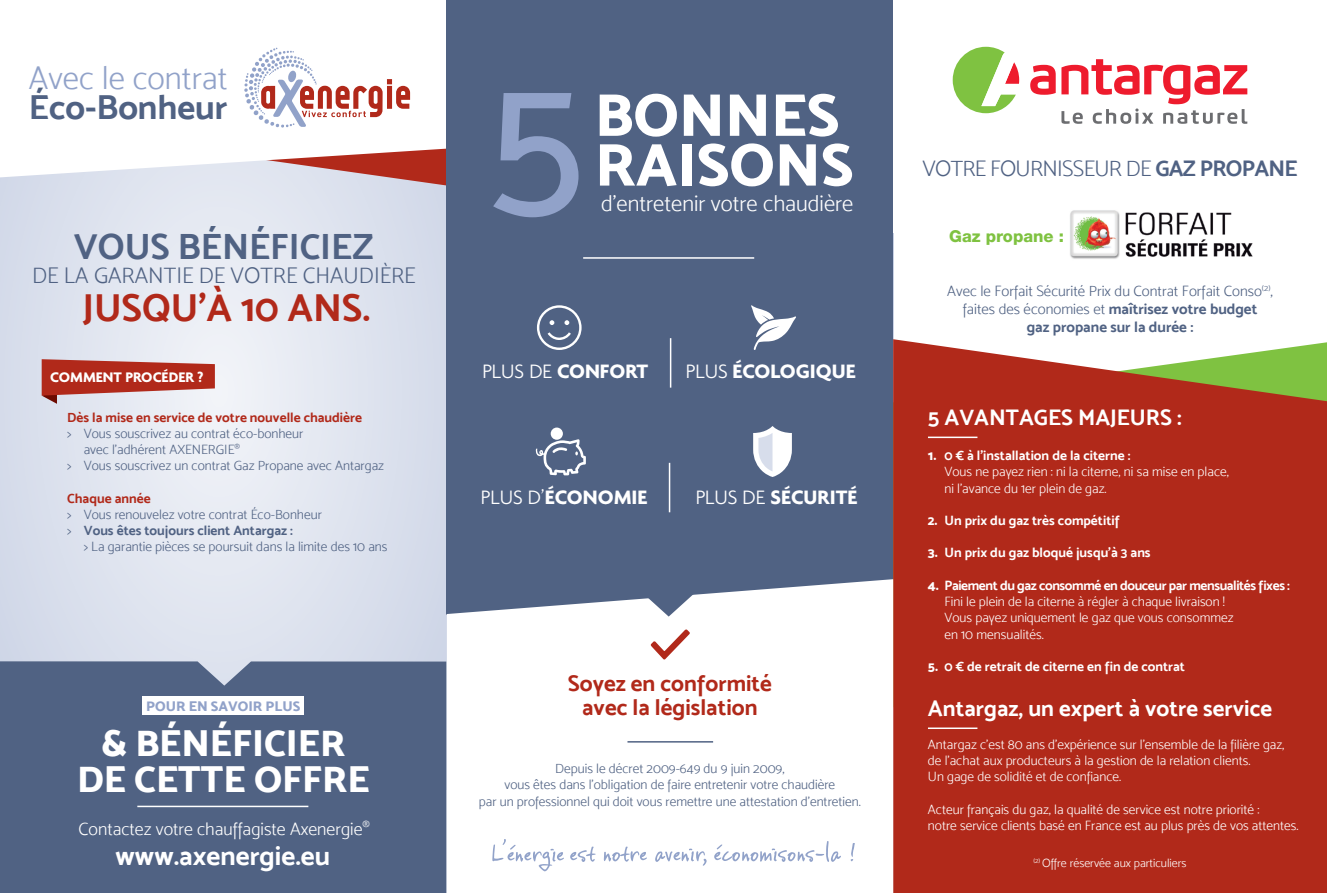
<style>
.page{position:relative;width:1327px;height:893px;background:#fff}
.page>*{position:absolute;margin:0;border:0;box-sizing:border-box;transform-origin:0 0}
.t1{font:193.65px "Mosk Medium 500";color:#91a2c9}
.t2{font:60.6px "Mosk Extra Bold 800";color:#fff}
.t3{font:38.85px "Mosk Bold 700";color:#b1291a}
.t4{font:37.5px/36px "Mosk Extra Bold 800";color:#fff;text-align:center}
.t5{font:36.45px "Mosk Bold 700";color:#506283}
.t6{font:34.65px "Mosk Bold 700";color:#506283}
.t7{font:32.85px "Mosk Light 300";color:#91a2c9}
.t8{font:27px "Mosk Bold 700";color:#fff}
.t9{font:22.65px/24px "Mosk Bold 700";color:#b1291a;text-align:center}
.t10{font:22.65px "Mosk Bold 700";color:#fff}
.t11{font:22.65px "Mosk Light 300";color:#506283}
.t12{font:22.65px "Mosk Light 300";color:#fff}
.t13{font:22.5px "Mosk Light 300";letter-spacing:-.03em;color:#506283}
.t14{font:22.5px "Mosk Bold 700";color:#fff}
.t15{font:700 21px "Agenda";color:#fff}
.t16{font:18px "Mosk Light 300";color:#fff}
.t17{font:800 16.5px "Helvetica Neue LT Std";color:#7fc241}
.t18{font:15px/18px "Mosk Light 300";color:#506283;text-align:center}
.t19{font:15px "Mosk Bold 700";color:#506283}
.t20{font:700 15px "Agenda";color:#fff}
.t21{font:14.1px "Mosk Extra Bold 800";color:#91a2c9}
.t22{font:13.5px/16.2px "Mosk Light 300";color:#fff}
.t23{font:13.5px/16.2px "Mosk Light 300";color:#506283}
.t24{font:13.5px "Mosk Bold 700";color:#fff}
.t25{font:13.5px "Mosk Bold 700";color:#b1291a}
.t26{font:13.5px "Mosk Bold 700";letter-spacing:-.03em;color:#fff}
.t27{font:12px "Mosk Light 300";color:#fff}
.s1{font-weight:300}
.s2{font-family:"Mosk Bold 700"}
.s3{font-family:"Mosk Extra Bold 800"}
</style>
<div class="page">
<svg style="left:0;top:186px;width:446px;height:475px;background:#dfe4ef"></svg>
<svg style="left:0;top:177px;width:446px;height:9px;background:#d9d5e0"></svg>
<svg style="left:10px;top:47px;width:436px;height:130px"></svg>
<div style="left:0;top:661px;width:446px;height:232px;background:#506283"></div>
<div style="left:893px;top:339px;width:434px;height:554px;background:#b1291a"></div>
<div style="left:446px;top:0;width:447px;height:614px;background:#506283"></div>
<svg style="left:446px;top:579px;width:447px;height:314px"></svg>
<hr style="left:583px;top:257px;width:171px;height:2px;background:#fff">
<hr style="left:137px;top:806px;width:171px;height:1px;background:#fff">
<svg style="left:42px;top:359px;width:173px;height:45px;background:#c1665e"></svg>
<hr style="left:670px;top:338px;width:1px;height:50px;background:#fff">
<hr style="left:669px;top:463px;width:1px;height:49px;background:#fff">
<svg style="left:753px;top:426px;width:39px;height:51px"></svg>
<svg style="left:535px;top:428px;width:51px;height:47px"></svg>
<svg style="left:751px;top:305px;width:45px;height:45px"></svg>
<svg style="left:537px;top:305px;width:44px;height:45px"></svg>
<svg style="left:642px;top:592px;width:53px;height:25px"></svg>
<hr style="left:627px;top:741px;width:86px;height:2px;background:#506283">
<svg style="left:655px;top:849px;width:51px;height:17px"></svg>
<svg style="left:604px;top:847px;width:43px;height:15px"></svg>
<svg style="left:570px;top:847px;width:25px;height:15px"></svg>
<svg style="left:492px;top:839px;width:72px;height:32px"></svg>
<svg style="left:850px;top:843px;width:5px;height:18px"></svg>
<svg style="left:714px;top:841px;width:127px;height:21px"></svg>
<svg style="left:651px;top:629px;width:39px;height:30px"></svg>
<svg style="left:244px;top:48px;width:166px;height:80px"></svg>
<svg style="left:1030px;top:65px;width:25px;height:30px"></svg>
<svg style="left:952px;top:47px;width:67px;height:66px"></svg>
<svg style="left:1061px;top:59px;width:186px;height:65px"></svg>
<div style="left:142px;top:697px;width:162px;height:18px;background:#fff"></div>
<img style="left:1070px;top:210px;width:183px;height:49px">
<hr style="left:928px;top:437px;width:49px;height:1px;background:#fff">
<hr style="left:928px;top:727px;width:49px;height:2px;background:#fff">
<p class="t7" style="left:29px;top:59px;width:200px">Avec le contrat</p>
<p class="t6" style="left:29px;top:86px;width:200px">Éco-Bonheur</p>
<p class="t5" style="left:74px;top:225px;width:301px">VOUS BÉNÉFICIEZ</p>
<p class="t3" style="left:83px;top:284px;width:289px">JUSQU’À 10 ANS.</p>
<p class="t11" style="left:32px;top:263px;width:385px">DE LA GARANTIE DE VOTRE CHAUDIÈRE</p>
<p class="t1" style="left:487px;top:23px;width:98px">5</p>
<p class="t2" style="left:595px;top:78px;width:246px">BONNES</p>
<p class="t2" style="left:595px;top:127px;width:260px">RAISONS</p>
<p class="t12" style="left:601px;top:190px;width:254px">d’entretenir votre chaudière</p>
<p class="t20" style="left:50px;top:368px;width:155px">COMMENT PROCÉDER ?</p>
<p class="t15" style="left:482px;top:359px;width:167px"><span class="s1">PLUS DE</span> CONFORT</p>
<p class="t25" style="left:67px;top:409px;width:296px">Dès la mise en service de votre nouvelle chaudière</p>
<p class="t23" style="left:84px;top:425px;width:221px;text-indent:-16px">&gt; Vous souscrivez au contrat éco-bonheur avec l’adhérent AXENERGIE<sup>®</sup></p>
<p class="t23" style="left:67px;top:458px;width:318px">&gt; Vous souscrivez un contrat Gaz Propane avec Antargaz</p>
<p class="t25" style="left:67px;top:490px;width:85px">Chaque année</p>
<p class="t23" style="left:67px;top:506px;width:256px">&gt; Vous renouvelez votre contrat Éco-Bonheur</p>
<p class="t23" style="left:84px;top:522px;width:305px;text-indent:-16px">&gt; <span class="s2">Vous êtes toujours client Antargaz :<br></span>&gt; La garantie pièces se poursuit dans la limite des 10 ans</p>
<p class="t15" style="left:481px;top:484px;width:168px"><span class="s1">PLUS D’</span>ÉCONOMIE</p>
<p class="t15" style="left:686px;top:359px;width:171px"><span class="s1">PLUS</span> ÉCOLOGIQUE</p>
<p class="t15" style="left:696px;top:484px;width:163px"><span class="s1">PLUS DE</span> SÉCURITÉ</p>
<p class="t21" style="left:146px;top:697px;width:156px">POUR EN SAVOIR PLUS</p>
<p class="t4" style="left:77px;top:725px;width:294px">&amp; BÉNÉFICIER<br>DE CETTE OFFRE</p>
<p class="t16" style="left:79px;top:818px;width:293px">Contactez votre chauffagiste Axenergie<sup>®</sup></p>
<p class="t8" style="left:116px;top:839px;width:216px">www.axenergie.eu</p>
<p class="t9" style="left:568px;top:671px;width:205px">Soyez en conformité avec la législation</p>
<p class="t23" style="left:479px;top:761px;width:383px;text-align:center">Depuis le décret 2009-649 du 9 juin 2009,<br>vous êtes dans l’obligation de faire entretenir votre chaudière<br>par un professionnel qui doit vous remettre une attestation d’entretien.</p>
<p class="t13" style="left:922px;top:155px;width:377px">VOTRE FOURNISSEUR DE <span class="s2">GAZ PROPANE</span></p>
<p class="t17" style="left:949px;top:226px;width:116px">Gaz propane :</p>
<p class="t18" style="left:947px;top:282px;width:327px">Avec le Forfait Sécurité Prix du Contrat Forfait Conso<sup>(2)</sup>, faites des économies et <span class="s2">maîtrisez votre budget</span></p>
<p class="t19" style="left:1026px;top:318px;width:168px">gaz propane sur la durée :</p>
<p class="t14" style="left:928px;top:404px;width:255px">5 AVANTAGES MAJEURS :</p>
<p class="t24" style="left:928px;top:448px;width:204px"><span class="s3">1.</span> 0 € à l’installation de la citerne :</p>
<p class="t22" style="left:944px;top:464px;width:286px">Vous ne payez rien : ni la citerne, ni sa mise en place, ni l’avance du 1er plein de gaz.</p>
<p class="t24" style="left:928px;top:512px;width:193px"><span class="s3">2.</span> Un prix du gaz très compétitif</p>
<p class="t24" style="left:928px;top:545px;width:224px"><span class="s3">3.</span> Un prix du gaz bloqué jusqu’à 3 ans</p>
<p class="t26" style="left:928px;top:577px;width:363px"><span class="s3">4.</span> Paiement du gaz consommé en douceur par mensualités fixes :</p>
<p class="t22" style="left:944px;top:593px;width:282px">Fini le plein de la citerne à régler à chaque livraison !</p>
<p class="t22" style="left:944px;top:610px;width:291px">Vous payez uniquement le gaz que vous consommez en 10 mensualités.</p>
<p class="t24" style="left:928px;top:658px;width:259px"><span class="s3">5.</span> 0 € de retrait de citerne en fin de contrat</p>
<p class="t10" style="left:928px;top:695px;width:346px">Antargaz, un expert à votre service</p>
<p class="t22" style="left:928px;top:736px;width:358px">Antargaz c’est 80 ans d’expérience sur l’ensemble de la filière gaz, de l’achat aux producteurs à la gestion de la relation clients.</p>
<p class="t22" style="left:928px;top:768px;width:195px">Un gage de solidité et de confiance.</p>
<p class="t22" style="left:928px;top:801px;width:372px">Acteur français du gaz, la qualité de service est notre priorité :<br>notre service clients basé en France est au plus près de vos attentes.</p>
<p class="t27" style="left:1033px;top:856px;width:155px"><sup>(2)</sup> Offre réservée aux particuliers</p>
</div>
